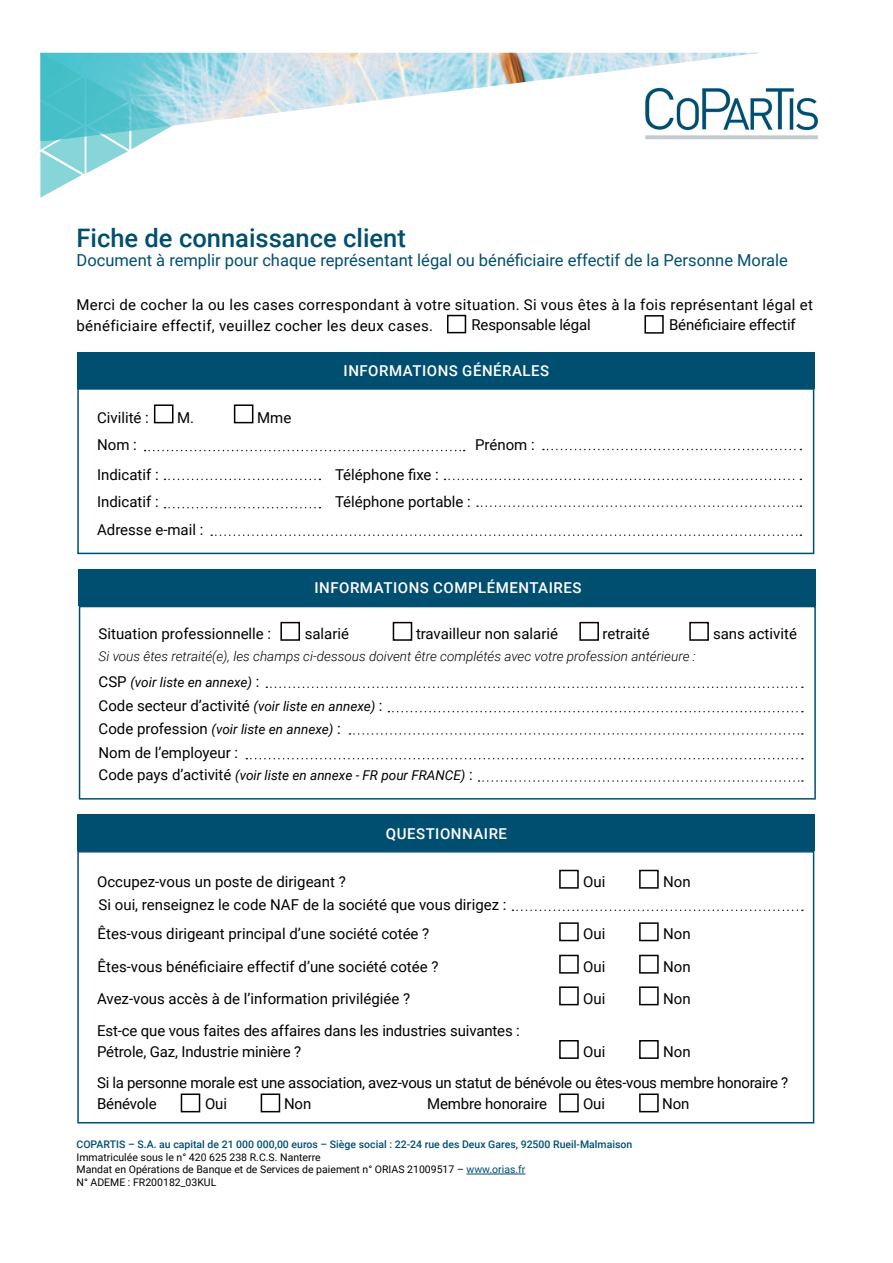
<style>
.page{position:relative;width:893px;height:1263px;background:#fff}
.page>*{position:absolute;margin:0;border:0;box-sizing:border-box;transform-origin:0 0}
.t1{font:500 25.5px "Roboto";color:#004e70}
.t2{font:16.5px "Roboto";color:#004e70}
.t3{font:15px "Roboto";color:#000001}
.t4{font:15px/21px "Roboto";letter-spacing:.02em;color:#000001}
.t5{font:15px/21px "Roboto";letter-spacing:-.02em;color:#000001}
.t6{font:500 15px "Roboto";letter-spacing:.035em;color:#fff}
.t7{font:italic 13.5px "Roboto";color:#000001}
.t8{font:italic 300 13.5px "Roboto";color:#000001}
.t9{font:10.5px "Roboto";color:#000001}
.t10{font:500 10.5px "Roboto";color:#004e70}
.s1{font-style:normal;font-size:15px}
.s2{font-style:italic;font-size:13.5px}
.s3{color:#004e70}
</style>
<div class="page">
<div style="left:77px;top:851px;width:737px;height:272px;border:2px solid #004f72"></div>
<img style="left:172px;top:53px;width:586px;height:73px">
<img style="left:642px;top:87px;width:176px;height:53px">
<div style="left:77px;top:352px;width:737px;height:36px;background:#004e70"></div>
<div style="left:77px;top:815px;width:737px;height:36px;background:#004e70"></div>
<hr style="left:466px;top:1174px;width:59px;height:1px;background:#004e70">
<div style="left:77px;top:388px;width:737px;height:166px;border:2px solid #004f72"></div>
<div style="left:154px;top:404px;width:19px;height:19px;border:2px solid #000"></div>
<div style="left:559px;top:870px;width:20px;height:19px;border:2px solid #000"></div>
<div style="left:559px;top:955px;width:20px;height:19px;border:2px solid #000"></div>
<div style="left:559px;top:922px;width:20px;height:19px;border:2px solid #000"></div>
<div style="left:559px;top:986px;width:20px;height:19px;border:2px solid #000"></div>
<div style="left:559px;top:1040px;width:20px;height:19px;border:2px solid #000"></div>
<div style="left:559px;top:1093px;width:20px;height:19px;border:2px solid #000"></div>
<div style="left:181px;top:1093px;width:19px;height:19px;border:2px solid #000"></div>
<div style="left:234px;top:404px;width:19px;height:19px;border:2px solid #000"></div>
<div style="left:447px;top:315px;width:19px;height:18px;border:2px solid #000"></div>
<div style="left:644px;top:315px;width:20px;height:19px;border:2px solid #000"></div>
<div style="left:639px;top:870px;width:20px;height:19px;border:2px solid #000"></div>
<div style="left:639px;top:955px;width:20px;height:19px;border:2px solid #000"></div>
<div style="left:639px;top:922px;width:20px;height:19px;border:2px solid #000"></div>
<div style="left:639px;top:986px;width:20px;height:19px;border:2px solid #000"></div>
<div style="left:639px;top:1040px;width:20px;height:19px;border:2px solid #000"></div>
<div style="left:639px;top:1093px;width:20px;height:19px;border:2px solid #000"></div>
<div style="left:261px;top:1093px;width:19px;height:19px;border:2px solid #000"></div>
<svg style="left:145px;top:450px;width:320px;height:1px"></svg>
<svg style="left:164px;top:479px;width:156px;height:1px"></svg>
<svg style="left:164px;top:507px;width:156px;height:1px"></svg>
<svg style="left:211px;top:534px;width:590px;height:2px"></svg>
<svg style="left:543px;top:449px;width:258px;height:1px"></svg>
<svg style="left:445px;top:479px;width:356px;height:1px"></svg>
<svg style="left:477px;top:505px;width:324px;height:2px"></svg>
<svg style="left:40px;top:52px;width:132px;height:146px"></svg>
<div style="left:79px;top:570px;width:737px;height:36px;background:#004e70"></div>
<div style="left:79px;top:606px;width:737px;height:193px;border:2px solid #004f72"></div>
<div style="left:280px;top:622px;width:20px;height:19px;border:2px solid #000"></div>
<div style="left:393px;top:622px;width:19px;height:19px;border:2px solid #000"></div>
<div style="left:579px;top:622px;width:20px;height:19px;border:2px solid #000"></div>
<div style="left:689px;top:622px;width:20px;height:19px;border:2px solid #000"></div>
<svg style="left:266px;top:686px;width:537px;height:2px"></svg>
<svg style="left:388px;top:711px;width:415px;height:1px"></svg>
<svg style="left:349px;top:733px;width:454px;height:2px"></svg>
<svg style="left:246px;top:758px;width:557px;height:1px"></svg>
<svg style="left:478px;top:780px;width:325px;height:2px"></svg>
<svg style="left:512px;top:909px;width:291px;height:2px"></svg>
<p class="t1" style="left:77px;top:220px;width:331px">Fiche de connaissance client</p>
<p class="t2" style="left:77px;top:249px;width:713px">Document à remplir pour chaque représentant légal ou bénéficiaire effectif de la Personne Morale</p>
<p class="t4" style="left:77px;top:294px;width:738px">Merci de cocher la ou les cases correspondant à votre situation. Si vous êtes à la fois représentant légal et bénéficiaire effectif, veuillez cocher les deux cases.</p>
<p class="t3" style="left:471px;top:315px;width:121px">Responsable légal</p>
<p class="t3" style="left:669px;top:315px;width:128px">Bénéficiaire effectif</p>
<p class="t3" style="left:97px;top:407px;width:53px">Civilité :</p>
<p class="t3" style="left:177px;top:407px;width:19px">M.</p>
<p class="t3" style="left:257px;top:407px;width:36px">Mme</p>
<p class="t6" style="left:344px;top:360px;width:207px">INFORMATIONS GÉNÉRALES</p>
<p class="t3" style="left:97px;top:434px;width:41px">Nom :</p>
<p class="t3" style="left:475px;top:434px;width:61px">Prénom :</p>
<p class="t3" style="left:97px;top:464px;width:63px">Indicatif :</p>
<p class="t3" style="left:335px;top:464px;width:105px">Téléphone fixe :</p>
<p class="t3" style="left:97px;top:491px;width:63px">Indicatif :</p>
<p class="t3" style="left:335px;top:491px;width:137px">Téléphone portable :</p>
<p class="t3" style="left:97px;top:519px;width:108px">Adresse e-mail :</p>
<p class="t6" style="left:315px;top:577px;width:268px">INFORMATIONS COMPLÉMENTAIRES</p>
<p class="t3" style="left:99px;top:623px;width:174px">Situation professionnelle :</p>
<p class="t3" style="left:305px;top:623px;width:46px">salarié</p>
<p class="t3" style="left:416px;top:623px;width:143px">travailleur non salarié</p>
<p class="t3" style="left:603px;top:623px;width:49px">retraité</p>
<p class="t3" style="left:713px;top:623px;width:85px">sans activité</p>
<p class="t7" style="left:99px;top:672px;width:162px"><span class="s1">CSP</span> (voir liste en annexe) <span class="s1">:</span></p>
<p class="t7" style="left:99px;top:719px;width:244px"><span class="s1">Code profession</span> (voir liste en annexe) <span class="s1">:</span></p>
<p class="t8" style="left:99px;top:646px;width:598px">Si vous êtes retraité(e), les champs ci-dessous doivent être complétés avec votre profession antérieure :</p>
<p class="t3" style="left:99px;top:695px;width:285px">Code secteur d’activité <span class="s2">(voir liste en annexe)</span> :</p>
<p class="t3" style="left:99px;top:742px;width:141px">Nom de l’employeur :</p>
<p class="t7" style="left:99px;top:766px;width:376px"><span class="s1">Code pays d’activité</span> (voir liste en annexe - FR pour FRANCE) <span class="s1">:</span></p>
<p class="t6" style="left:386px;top:823px;width:123px">QUESTIONNAIRE</p>
<p class="t3" style="left:97px;top:871px;width:250px">Occupez-vous un poste de dirigeant ?</p>
<p class="t3" style="left:583px;top:871px;width:24px">Oui</p>
<p class="t3" style="left:663px;top:871px;width:29px">Non</p>
<p class="t3" style="left:99px;top:894px;width:409px">Si oui, renseignez le code NAF de la société que vous dirigez :</p>
<p class="t3" style="left:97px;top:923px;width:334px">Êtes-vous dirigeant principal d’une société cotée ?</p>
<p class="t3" style="left:583px;top:923px;width:24px">Oui</p>
<p class="t3" style="left:663px;top:923px;width:29px">Non</p>
<p class="t3" style="left:97px;top:956px;width:343px">Êtes-vous bénéficiaire effectif d’une société cotée ?</p>
<p class="t3" style="left:583px;top:956px;width:24px">Oui</p>
<p class="t3" style="left:663px;top:956px;width:29px">Non</p>
<p class="t3" style="left:97px;top:988px;width:314px">Avez-vous accès à de l’information privilégiée ?</p>
<p class="t3" style="left:583px;top:988px;width:24px">Oui</p>
<p class="t3" style="left:663px;top:988px;width:29px">Non</p>
<p class="t3" style="left:97px;top:1020px;width:424px">Est-ce que vous faites des affaires dans les industries suivantes :</p>
<p class="t3" style="left:97px;top:1041px;width:206px">Pétrole, Gaz, Industrie minière ?</p>
<p class="t3" style="left:583px;top:1041px;width:24px">Oui</p>
<p class="t3" style="left:663px;top:1041px;width:29px">Non</p>
<p class="t5" style="left:97px;top:1071px;width:693px">Si la personne morale est une association, avez-vous un statut de bénévole ou êtes-vous membre honoraire ?<br>Bénévole</p>
<p class="t3" style="left:205px;top:1093px;width:23px">Oui</p>
<p class="t3" style="left:284px;top:1093px;width:29px">Non</p>
<p class="t3" style="left:427px;top:1093px;width:122px">Membre honoraire</p>
<p class="t3" style="left:583px;top:1093px;width:23px">Oui</p>
<p class="t3" style="left:662px;top:1093px;width:29px">Non</p>
<p class="t10" style="left:77px;top:1137px;width:557px">COPARTIS – S.A. au capital de 21 000 000,00 euros – Siège social : 22-24 rue des Deux Gares, 92500 Rueil-Malmaison</p>
<p class="t9" style="left:77px;top:1149px;width:246px">Immatriculée sous le n° 420 625 238 R.C.S. Nanterre</p>
<p class="t9" style="left:77px;top:1162px;width:450px">Mandat en Opérations de Banque et de Services de paiement n° ORIAS 21009517 – <span class="s3">www.orias.fr</span></p>
<p class="t9" style="left:77px;top:1175px;width:141px">N° ADEME : FR200182_03KUL</p>
</div>
